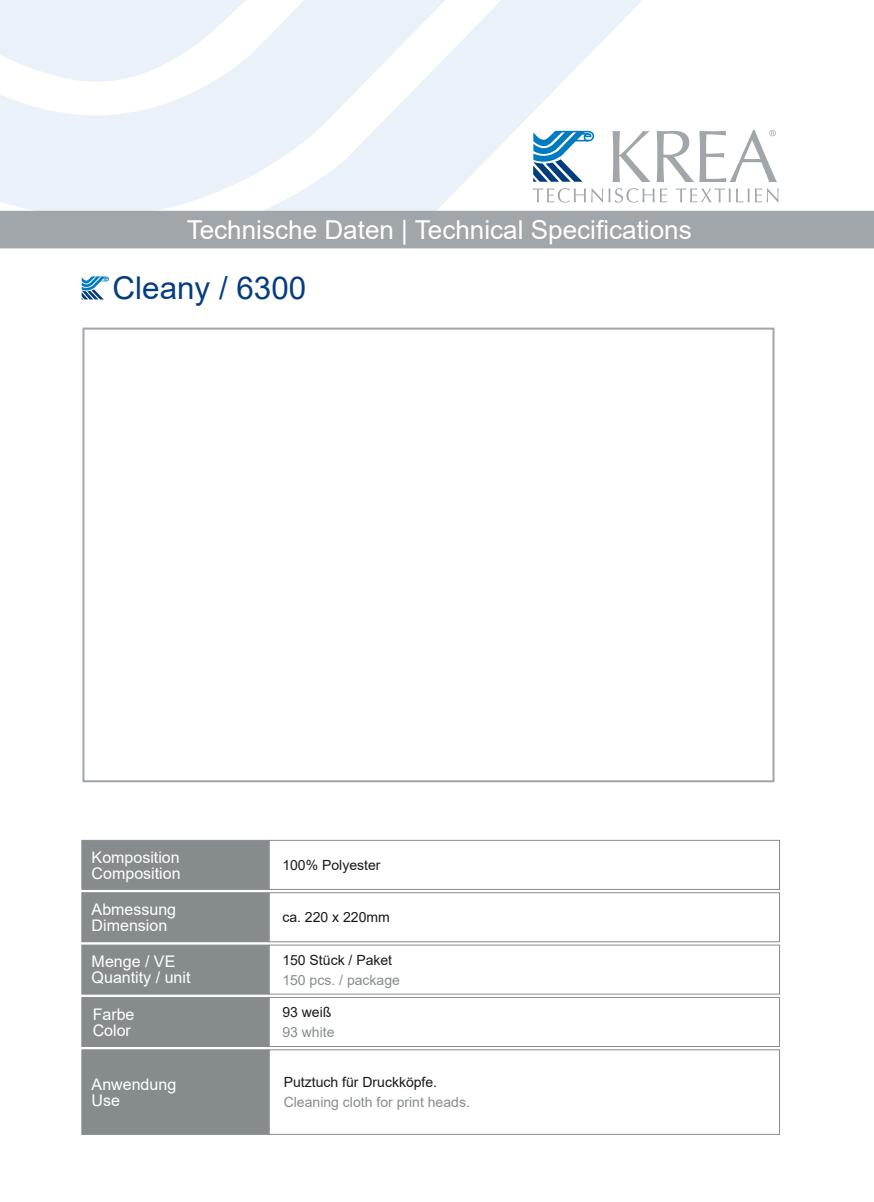
<style>
.page{position:relative;width:874px;height:1202px;background:#fff}
.page>*{position:absolute;margin:0;border:0;box-sizing:border-box;transform-origin:0 0}
.t1{font:31.4px "Arial";color:#063d80}
.t2{font:26px "Arial";color:#fff}
.t3{font:16px/16px "Arial";color:#fff}
.t4{font:14px "Arial";color:#1a171c}
.t5{font:14px "Arial";color:#868c8e}
</style>
<div class="page">
<svg style="left:445px;top:0;width:197px;height:211px;fill:#eaf1f9"></svg>
<svg style="left:0;top:0;width:445px;height:211px;fill:#eaf1f9"></svg>
<svg style="left:0;top:0;width:246px;height:82px"></svg>
<div style="left:0;top:211px;width:873px;height:37px;background:#a1a6aa"></div>
<svg style="left:82px;top:276px;width:27px;height:23px"></svg>
<svg style="left:612px;top:131px;width:38px;height:51px"></svg>
<svg style="left:533px;top:131px;width:60px;height:51px"></svg>
<svg style="left:656px;top:130px;width:120px;height:52px"></svg>
<svg style="left:533px;top:188px;width:52px;height:15px"></svg>
<svg style="left:591px;top:188px;width:75px;height:15px"></svg>
<svg style="left:676px;top:188px;width:101px;height:15px"></svg>
<div style="left:269px;top:945px;width:510px;height:49px;background:#fff;border:1px solid #868c8e"></div>
<div style="left:269px;top:892px;width:510px;height:50px;background:#fff;border:1px solid #868c8e"></div>
<div style="left:269px;top:840px;width:510px;height:50px;background:#fff;border:1px solid #868c8e"></div>
<div style="left:269px;top:1049px;width:510px;height:86px;background:#fff;border:1px solid #868c8e"></div>
<div style="left:269px;top:997px;width:510px;height:50px;background:#fff;border:1px solid #868c8e"></div>
<div style="left:82px;top:945px;width:187px;height:49px;background:#868c8e"></div>
<div style="left:82px;top:892px;width:187px;height:50px;background:#868c8e;border:1px solid #868c8e"></div>
<div style="left:82px;top:840px;width:187px;height:50px;background:#868c8e"></div>
<div style="left:82px;top:1049px;width:187px;height:86px;background:#868c8e;border:1px solid #868c8e"></div>
<div style="left:82px;top:997px;width:187px;height:50px;background:#868c8e"></div>
<div style="left:82px;top:328px;width:692px;height:454px;border:2px solid #a1a6aa"></div>
<h2 class="t2" style="left:186px;top:212px;width:506px">Technische Daten | Technical Specifications</h2>
<h1 class="t1" style="left:113px;top:266px;width:195px">Cleany / 6300</h1>
<p class="t3" style="left:92px;top:849px;width:90px">Komposition<br>Composition</p>
<p class="t3" style="left:92px;top:901px;width:86px">Abmessung<br>Dimension</p>
<p class="t3" style="left:92px;top:954px;width:100px">Menge / VE<br>Quantity / unit</p>
<p class="t3" style="left:93px;top:1006px;width:43px">Farbe<br>Color</p>
<p class="t3" style="left:92px;top:1076px;width:86px">Anwendung<br>Use</p>
<p class="t4" style="left:282px;top:855px;width:100px">100% Polyester</p>
<p class="t4" style="left:282px;top:908px;width:109px">ca. 220 x 220mm</p>
<p class="t4" style="left:282px;top:950px;width:111px">150 Stück / Paket</p>
<p class="t5" style="left:282px;top:970px;width:119px">150 pcs. / package</p>
<p class="t4" style="left:282px;top:1002px;width:51px">93 weiß</p>
<p class="t5" style="left:282px;top:1022px;width:54px">93 white</p>
<p class="t4" style="left:283px;top:1073px;width:155px">Putztuch für Druckköpfe.</p>
<p class="t5" style="left:283px;top:1093px;width:187px">Cleaning cloth for print heads.</p>
</div>
